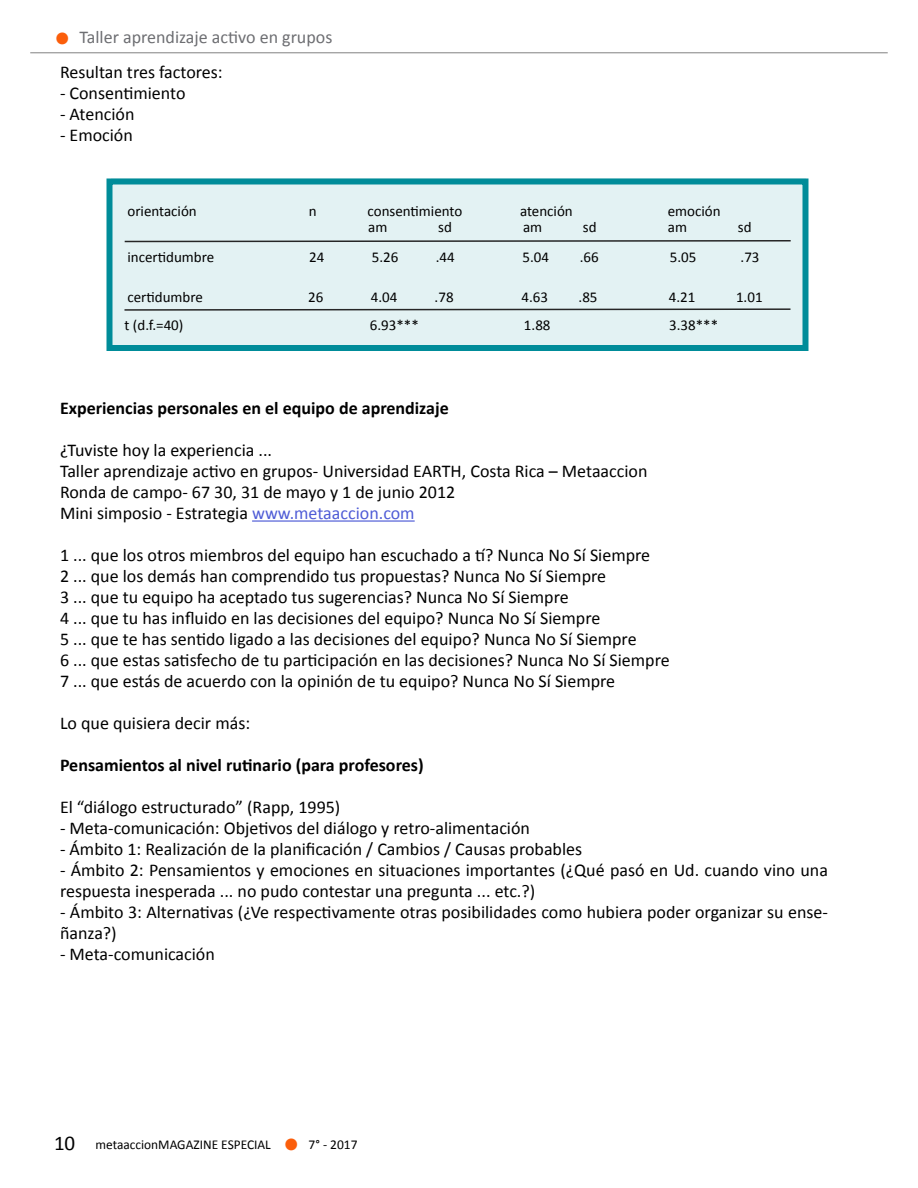
<style>
.page{position:relative;width:918px;height:1188px;background:#fff}
.page>*{position:absolute;margin:0;border:0;box-sizing:border-box;transform-origin:0 0}
.t1{font:18px/21px "Calibri";color:#000}
.t2{font:700 18px "Calibri";color:#000}
.t3{font:18px "Calibri";color:#6d6e72}
.t4{font:15px "Calibri";color:#000}
.t5{font:13.5px "Calibri";color:#000}
.s1{font-weight:700;font-size:33px;color:#fb5e0b}
.s2{color:#4f5cd6}
.s3{font-size:21px}
</style>
<div class="page">
<div style="left:111px;top:178px;width:695px;height:168px;background:#e3f2f3"></div>
<hr style="left:252px;top:520px;width:163px;height:2px;background:#4f5cd6">
<hr style="left:30px;top:52px;width:858px;height:1px;background:#828181">
<div style="left:106px;top:178px;width:702px;height:173px;border:6px solid #008c99"></div>
<svg style="left:124px;top:240px;width:667px;height:3px"></svg>
<svg style="left:124px;top:308px;width:667px;height:3px"></svg>
<p class="t3" style="left:54px;top:26px;width:280px"><span class="s1">•</span> Taller aprendizaje activo en grupos</p>
<p class="t1" style="left:60px;top:61px;width:164px">Resultan tres factores:</p>
<p class="t1" style="left:60px;top:82px;width:127px">- Consentimiento</p>
<p class="t1" style="left:60px;top:103px;width:76px">- Atención</p>
<p class="t1" style="left:60px;top:124px;width:74px">- Emoción</p>
<p class="t4" style="left:128px;top:202px;width:71px">orientación</p>
<p class="t4" style="left:309px;top:202px;width:9px">n</p>
<p class="t4" style="left:367px;top:202px;width:96px">consentimiento</p>
<p class="t4" style="left:520px;top:202px;width:54px">atención</p>
<p class="t4" style="left:668px;top:202px;width:54px">emoción</p>
<p class="t4" style="left:368px;top:218px;width:21px">am</p>
<p class="t4" style="left:438px;top:218px;width:15px">sd</p>
<p class="t4" style="left:523px;top:218px;width:21px">am</p>
<p class="t4" style="left:583px;top:218px;width:15px">sd</p>
<p class="t4" style="left:668px;top:218px;width:21px">am</p>
<p class="t4" style="left:738px;top:218px;width:15px">sd</p>
<p class="t4" style="left:128px;top:248px;width:88px">incertidumbre</p>
<p class="t4" style="left:309px;top:248px;width:17px">24</p>
<p class="t4" style="left:372px;top:248px;width:28px">5.26</p>
<p class="t4" style="left:436px;top:248px;width:20px">.44</p>
<p class="t4" style="left:523px;top:248px;width:28px">5.04</p>
<p class="t4" style="left:580px;top:248px;width:20px">.66</p>
<p class="t4" style="left:670px;top:248px;width:28px">5.05</p>
<p class="t4" style="left:741px;top:248px;width:20px">.73</p>
<p class="t4" style="left:128px;top:288px;width:77px">certidumbre</p>
<p class="t4" style="left:308px;top:288px;width:17px">26</p>
<p class="t4" style="left:371px;top:288px;width:28px">4.04</p>
<p class="t4" style="left:435px;top:288px;width:20px">.78</p>
<p class="t4" style="left:521px;top:288px;width:28px">4.63</p>
<p class="t4" style="left:579px;top:288px;width:20px">.85</p>
<p class="t4" style="left:669px;top:288px;width:28px">4.21</p>
<p class="t4" style="left:736px;top:288px;width:28px">1.01</p>
<p class="t4" style="left:124px;top:316px;width:60px">t (d.f.=40)</p>
<p class="t4" style="left:370px;top:316px;width:51px">6.93***</p>
<p class="t4" style="left:524px;top:316px;width:28px">1.88</p>
<p class="t4" style="left:669px;top:316px;width:51px">3.38***</p>
<p class="t2" style="left:60px;top:397px;width:390px">Experiencias personales en el equipo de aprendizaje</p>
<p class="t1" style="left:60px;top:439px;width:589px">¿Tuviste hoy la experiencia ...<br>Taller aprendizaje activo en grupos- Universidad EARTH, Costa Rica – Metaaccion Ronda de campo- 67 30, 31 de mayo y 1 de junio 2012<br>Mini simposio - Estrategia <span class="s2">www.metaaccion.com</span></p>
<p class="t1" style="left:60px;top:544px;width:611px">1 ... que los otros miembros del equipo han escuchado a tí? Nunca No Sí Siempre<br>2 ... que los demás han comprendido tus propuestas? Nunca No Sí Siempre<br>3 ... que tu equipo ha aceptado tus sugerencias? Nunca No Sí Siempre<br>4 ... que tu has influido en las decisiones del equipo? Nunca No Sí Siempre<br>5 ... que te has sentido ligado a las decisiones del equipo? Nunca No Sí Siempre<br>6 ... que estas satisfecho de tu participación en las decisiones? Nunca No Sí Siempre 7 ... que estás de acuerdo con la opinión de tu equipo? Nunca No Sí Siempre</p>
<p class="t1" style="left:60px;top:712px;width:192px">Lo que quisiera decir más:</p>
<p class="t2" style="left:60px;top:754px;width:365px">Pensamientos al nivel rutinario (para profesores)</p>
<p class="t1" style="left:60px;top:796px;width:282px">El “diálogo estructurado” (Rapp, 1995)</p>
<p class="t1" style="left:60px;top:817px;width:472px">- Meta-comunicación: Objetivos del diálogo y retro-alimentación</p>
<p class="t1" style="left:60px;top:838px;width:524px">- Ámbito 1: Realización de la planificación / Cambios / Causas probables</p>
<p class="t1" style="left:60px;top:859px;width:769px">- Ámbito 2: Pensamientos y emociones en situaciones importantes (¿Qué pasó en Ud. cuando vino una respuesta inesperada ... no pudo contestar una pregunta ... etc.?)</p>
<p class="t1" style="left:60px;top:901px;width:770px">- Ámbito 3: Alternativas (¿Ve respectivamente otras posibilidades como hubiera poder organizar su ense&shy;ñanza?)</p>
<p class="t1" style="left:60px;top:943px;width:156px">- Meta-comunicación</p>
<p class="t5" style="left:54px;top:1137px;width:218px"><span class="s3">10</span> metaaccionMAGAZINE ESPECIAL</p>
<p class="t5" style="left:283px;top:1136px;width:76px"><span class="s1">•</span> 7° - 2017</p>
</div>
